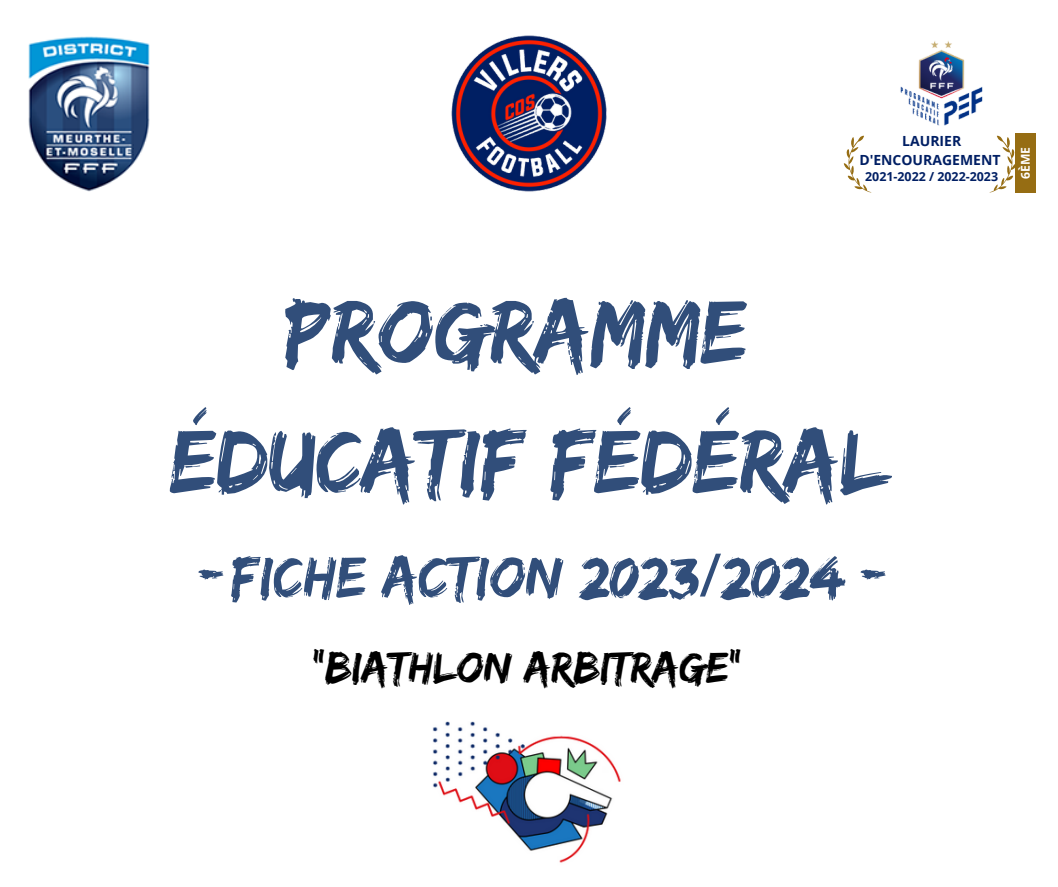
<style>
.page{position:relative;width:1058px;height:887px;background:#fff}
.page>*{position:absolute;margin:0;border:0;box-sizing:border-box;transform-origin:0 0}
.t1{font:93px "Edo";color:#314e7a}
.t2{font:60px "Edo";color:#314e7a}
.t3{font:45px "Edo";color:#000}
.t4{font:700 13.95px/18.6px "Open Sans";color:#011f64;text-align:center}
.t5{font:700 12.45px "Open Sans";color:#011f64}
.t6{font:700 12.15px "Open Sans";color:#fff}
.s1{font-family:"Noto Sans"}
</style>
<div class="page">
<img style="left:28px;top:36px;width:122px;height:156px">
<img style="left:451px;top:35px;width:156px;height:157px">
<div style="left:1015px;top:133px;width:20px;height:59px;background:#966d13"></div>
<img style="left:900px;top:41px;width:83px;height:85px">
<svg style="left:843px;top:136px;width:28px;height:56px"></svg>
<svg style="left:990px;top:136px;width:25px;height:56px"></svg>
<img style="left:432px;top:721px;width:189px;height:142px">
<p class="t4" style="left:859px;top:131px;width:142px">LAURIER<br>D'ENCOURAGEMENT</p>
<p class="t5" style="left:865px;top:168px;width:134px">2021-2022 / 2022-2023</p>
<p class="t6" style="left:1016px;top:179px;width:34px;rotate:-90deg">6ÈME</p>
<p class="t1" style="left:285px;top:278px;width:464px">PROGRAMME</p>
<p class="t1" style="left:170px;top:407px;width:719px">ÉDUCATIF FÉDÉRAL</p>
<p class="t2" style="left:197px;top:542px;width:693px">-FICHE ACTION 2023<span class="s1">/</span>2024 -</p>
<p class="t3" style="left:312px;top:641px;width:430px">“BIATHLON ARBITRAGE”</p>
</div>
